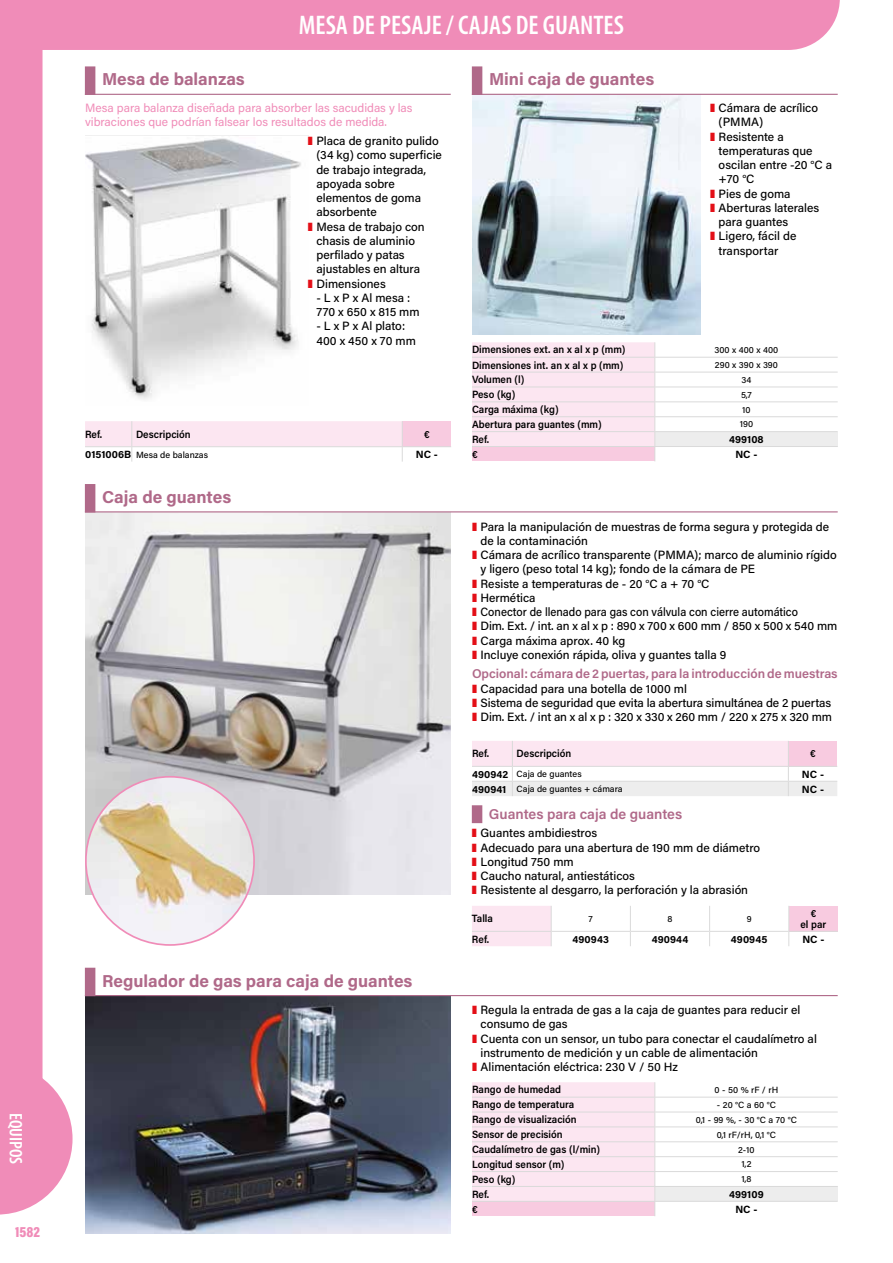
<style>
.page{position:relative;width:893px;height:1263px;background:#fff}
.page>*{position:absolute;margin:0;border:0;box-sizing:border-box;transform-origin:0 0}
.t1{font:27px "Myriad Variable Concept";color:#fff}
.t2{font:700 17.25px "Acumin Pro";color:#b06989}
.t3{font:900 15px "Acumin Pro Cond";color:#f08cb8}
.t4{font:600 14.25px "Acumin Pro";color:#b06989}
.t5{font:600 12.75px "Acumin Pro";color:#b06989}
.t6{font:500 12px/14.2px "Acumin Pro";color:#000}
.t7{font:12px/13.5px "Acumin Pro";color:#f08cb8}
.t8{font:600 10.5px/11.2px "Acumin Pro";color:#000;text-align:center;scale:.95 1}
.t9{font:700 10.5px "Acumin Pro";letter-spacing:.005em;color:#000}
.t10{font:500 9px "Acumin Pro";color:#000}
.s1{font-weight:700;font-size:10.5px}
</style>
<div class="page">
<div style="left:0;top:50px;width:43px;height:1013px;background:#f08cb8"></div>
<div style="left:0;top:0;width:840px;height:50px;background:#f08cb8"></div>
<img style="left:85px;top:138px;width:216px;height:262px">
<img style="left:85px;top:512px;width:366px;height:382px">
<img style="left:86px;top:777px;width:168px;height:168px;border-radius:84px">
<div style="left:85px;top:484px;width:10px;height:28px;background:#b06989"></div>
<hr style="left:85px;top:511px;width:753px;height:1px;background:#b06989">
<div style="left:85px;top:66px;width:10px;height:29px;background:#b06989"></div>
<hr style="left:85px;top:94px;width:366px;height:1px;background:#b06989">
<img style="left:472px;top:95px;width:229px;height:240px">
<img style="left:85px;top:996px;width:366px;height:237px">
<div style="left:472px;top:66px;width:10px;height:29px;background:#b06989"></div>
<hr style="left:472px;top:94px;width:366px;height:1px;background:#b06989">
<div style="left:85px;top:968px;width:10px;height:28px;background:#b06989"></div>
<hr style="left:85px;top:995px;width:753px;height:1px;background:#b06989">
<div style="left:655px;top:432px;width:183px;height:14px;background:#ededed"></div>
<hr style="left:655px;top:357px;width:183px;height:1px;background:#dadada">
<hr style="left:655px;top:372px;width:183px;height:1px;background:#dadada">
<hr style="left:655px;top:387px;width:183px;height:1px;background:#dadada">
<hr style="left:655px;top:401px;width:183px;height:1px;background:#dadada">
<hr style="left:655px;top:416px;width:183px;height:1px;background:#dadada">
<hr style="left:655px;top:431px;width:183px;height:1px;background:#dadada">
<hr style="left:655px;top:446px;width:183px;height:1px;background:#dadada">
<svg style="left:472px;top:342px;width:183px;height:119px"></svg>
<div style="left:655px;top:1186px;width:183px;height:15px;background:#ededed"></div>
<hr style="left:655px;top:1097px;width:183px;height:1px;background:#dadada">
<hr style="left:655px;top:1112px;width:183px;height:1px;background:#dadada">
<hr style="left:655px;top:1126px;width:183px;height:1px;background:#dadada">
<hr style="left:655px;top:1141px;width:183px;height:1px;background:#dadada">
<hr style="left:655px;top:1156px;width:183px;height:1px;background:#dadada">
<hr style="left:655px;top:1171px;width:183px;height:1px;background:#dadada">
<hr style="left:655px;top:1186px;width:183px;height:1px;background:#dadada">
<hr style="left:655px;top:1201px;width:183px;height:1px;background:#dadada">
<svg style="left:472px;top:1082px;width:183px;height:134px"></svg>
<div style="left:472px;top:805px;width:10px;height:18px;background:#b06989"></div>
<div style="left:402px;top:421px;width:49px;height:26px;background:#f8cbe0"></div>
<hr style="left:402px;top:446px;width:49px;height:1px;background:#dadada">
<svg style="left:85px;top:421px;width:318px;height:41px"></svg>
<svg style="left:472px;top:741px;width:365px;height:55px"></svg>
<div style="left:789px;top:906px;width:49px;height:25px;background:#f8cbe0"></div>
<hr style="left:551px;top:931px;width:79px;height:1px;background:#dadada">
<div style="left:472px;top:906px;width:80px;height:40px;background:#fce6f1"></div>
<hr style="left:630px;top:931px;width:80px;height:1px;background:#dadada">
<svg style="left:630px;top:906px;width:1px;height:40px"></svg>
<hr style="left:710px;top:931px;width:79px;height:1px;background:#dadada">
<svg style="left:709px;top:906px;width:1px;height:40px"></svg>
<hr style="left:789px;top:931px;width:49px;height:1px;background:#dadada">
<svg style="left:788px;top:906px;width:1px;height:40px"></svg>
<svg style="left:0;top:1063px;width:72px;height:151px"></svg>
<p class="t3" style="left:15px;top:1222px;width:26px">1582</p>
<h2 class="t2" style="left:102px;top:67px;width:144px">Mesa de balanzas</h2>
<h1 class="t1" style="left:299px;top:9px;width:327px">MESA DE PESAJE / CAJAS DE GUANTES</h1>
<h2 class="t2" style="left:489px;top:67px;width:167px">Mini caja de guantes</h2>
<p class="t7" style="left:85px;top:101px;width:329px">Mesa para balanza diseñada para absorber las sacudidas y las vibraciones que podrían falsear los resultados de medida.</p>
<p class="t6" style="left:316px;top:133px;width:127px">Placa de granito pulido (34 kg) como superficie de trabajo integrada, apoyada sobre elementos de goma absorbente<br>Mesa de trabajo con chasis de aluminio perfilado y patas ajustables en altura<br>Dimensiones</p>
<p class="t6" style="left:316px;top:290px;width:105px">- L x P x Al mesa :<br>770 x 650 x 815 mm</p>
<p class="t6" style="left:316px;top:319px;width:101px">- L x P x Al plato:<br>400 x 450 x 70 mm</p>
<p class="t8" style="left:85px;top:428px;width:20px">Ref.</p>
<p class="t8" style="left:136px;top:428px;width:59px">Descripción</p>
<p class="t8" style="left:424px;top:428px;width:7px">€</p>
<p class="t10" style="left:85px;top:448px;width:124px"><span class="s1">0151006B</span> Mesa de balanzas</p>
<p class="t9" style="left:416px;top:447px;width:24px">NC -</p>
<h2 class="t2" style="left:102px;top:485px;width:131px">Caja de guantes</h2>
<h2 class="t2" style="left:102px;top:968px;width:312px">Regulador de gas para caja de guantes</h2>
<p class="t6" style="left:719px;top:100px;width:115px">Cámara de acrílico (PMMA)<br>Resistente a temperaturas que oscilan entre -20 °C a +70 °C<br>Pies de goma<br>Aberturas laterales para guantes<br>Ligero, fácil de transportar</p>
<p class="t8" style="left:472px;top:344px;width:163px">Dimensiones ext. an x al x p (mm)</p>
<p class="t10" style="left:714px;top:343px;width:65px">300 x 400 x 400</p>
<p class="t8" style="left:472px;top:359px;width:161px">Dimensiones int. an x al x p (mm)</p>
<p class="t10" style="left:715px;top:359px;width:64px">290 x 390 x 390</p>
<p class="t8" style="left:472px;top:374px;width:57px">Volumen (l)</p>
<p class="t10" style="left:741px;top:373px;width:11px">34</p>
<p class="t8" style="left:472px;top:388px;width:47px">Peso (kg)</p>
<p class="t10" style="left:741px;top:388px;width:12px">5,7</p>
<p class="t8" style="left:472px;top:403px;width:93px">Carga máxima (kg)</p>
<p class="t10" style="left:742px;top:403px;width:10px">10</p>
<p class="t8" style="left:472px;top:418px;width:138px">Abertura para guantes (mm)</p>
<p class="t10" style="left:740px;top:418px;width:15px">190</p>
<p class="t8" style="left:472px;top:433px;width:20px">Ref.</p>
<p class="t9" style="left:729px;top:432px;width:36px">499108</p>
<p class="t8" style="left:472px;top:448px;width:7px">€</p>
<p class="t9" style="left:735px;top:447px;width:24px">NC -</p>
<p class="t6" style="left:480px;top:519px;width:358px">Para la manipulación de muestras de forma segura y protegida de de la contaminación<br>Cámara de acrílico transparente (PMMA); marco de aluminio rígido y ligero (peso total 14 kg); fondo de la cámara de PE<br>Resiste a temperaturas de - 20 °C a + 70 °C<br>Hermética<br>Conector de llenado para gas con válvula con cierre automático<br>Dim. Ext. / int. an x al x p : 890 x 700 x 600 mm / 850 x 500 x 540 mm Carga máxima aprox. 40 kg<br>Incluye conexión rápida, oliva y guantes talla 9</p>
<p class="t5" style="left:472px;top:665px;width:367px">Opcional: cámara de 2 puertas, para la introducción de muestras</p>
<p class="t6" style="left:480px;top:681px;width:353px">Capacidad para una botella de 1000 ml<br>Sistema de seguridad que evita la abertura simultánea de 2 puertas<br>Dim. Ext. / int an x al x p : 320 x 330 x 260 mm / 220 x 275 x 320 mm</p>
<p class="t8" style="left:472px;top:747px;width:20px">Ref.</p>
<p class="t8" style="left:517px;top:747px;width:59px">Descripción</p>
<p class="t8" style="left:810px;top:747px;width:7px">€</p>
<p class="t10" style="left:472px;top:768px;width:111px"><span class="s1">490942</span> Caja de guantes</p>
<p class="t9" style="left:802px;top:767px;width:24px">NC -</p>
<p class="t10" style="left:472px;top:783px;width:152px"><span class="s1">490941</span> Caja de guantes + cámara</p>
<p class="t9" style="left:802px;top:782px;width:24px">NC -</p>
<p class="t4" style="left:489px;top:804px;width:195px">Guantes para caja de guantes</p>
<p class="t6" style="left:480px;top:825px;width:281px">Guantes ambidiestros<br>Adecuado para una abertura de 190 mm de diámetro Longitud 750 mm<br>Caucho natural, antiestáticos<br>Resistente al desgarro, la perforación y la abrasión</p>
<p class="t8" style="left:472px;top:912px;width:24px">Talla</p>
<p class="t10" style="left:589px;top:912px;width:6px">7</p>
<p class="t10" style="left:667px;top:912px;width:7px">8</p>
<p class="t10" style="left:747px;top:912px;width:6px">9</p>
<p class="t8" style="left:800px;top:907px;width:29px">€<br>el par</p>
<p class="t8" style="left:472px;top:933px;width:20px">Ref.</p>
<p class="t9" style="left:572px;top:932px;width:38px">490943</p>
<p class="t9" style="left:652px;top:932px;width:38px">490944</p>
<p class="t9" style="left:731px;top:932px;width:38px">490945</p>
<p class="t9" style="left:802px;top:932px;width:24px">NC -</p>
<p class="t6" style="left:480px;top:1002px;width:338px">Regula la entrada de gas a la caja de guantes para reducir el consumo de gas<br>Cuenta con un sensor, un tubo para conectar el caudalímetro al instrumento de medición y un cable de alimentación Alimentación eléctrica: 230 V / 50 Hz</p>
<p class="t8" style="left:472px;top:1083px;width:95px">Rango de humedad</p>
<p class="t10" style="left:715px;top:1083px;width:65px">0 - 50 % rF / rH</p>
<p class="t8" style="left:472px;top:1099px;width:109px">Rango de temperatura</p>
<p class="t10" style="left:717px;top:1098px;width:61px">- 20 °C a 60 °C</p>
<p class="t8" style="left:472px;top:1113px;width:112px">Rango de visualización</p>
<p class="t10" style="left:696px;top:1113px;width:102px">0,1 - 99 %, - 30 °C a 70 °C</p>
<p class="t8" style="left:472px;top:1128px;width:97px">Sensor de precisión</p>
<p class="t10" style="left:717px;top:1128px;width:61px">0,1 rF/rH, 0,1 °C</p>
<p class="t8" style="left:472px;top:1143px;width:136px">Caudalímetro de gas (l/min)</p>
<p class="t10" style="left:738px;top:1143px;width:18px">2-10</p>
<p class="t8" style="left:472px;top:1158px;width:99px">Longitud sensor (m)</p>
<p class="t10" style="left:741px;top:1158px;width:12px">1,2</p>
<p class="t8" style="left:472px;top:1173px;width:47px">Peso (kg)</p>
<p class="t10" style="left:741px;top:1173px;width:12px">1,8</p>
<p class="t8" style="left:472px;top:1188px;width:20px">Ref.</p>
<p class="t9" style="left:729px;top:1187px;width:36px">499109</p>
<p class="t8" style="left:472px;top:1203px;width:7px">€</p>
<p class="t9" style="left:735px;top:1202px;width:24px">NC -</p>
</div>
